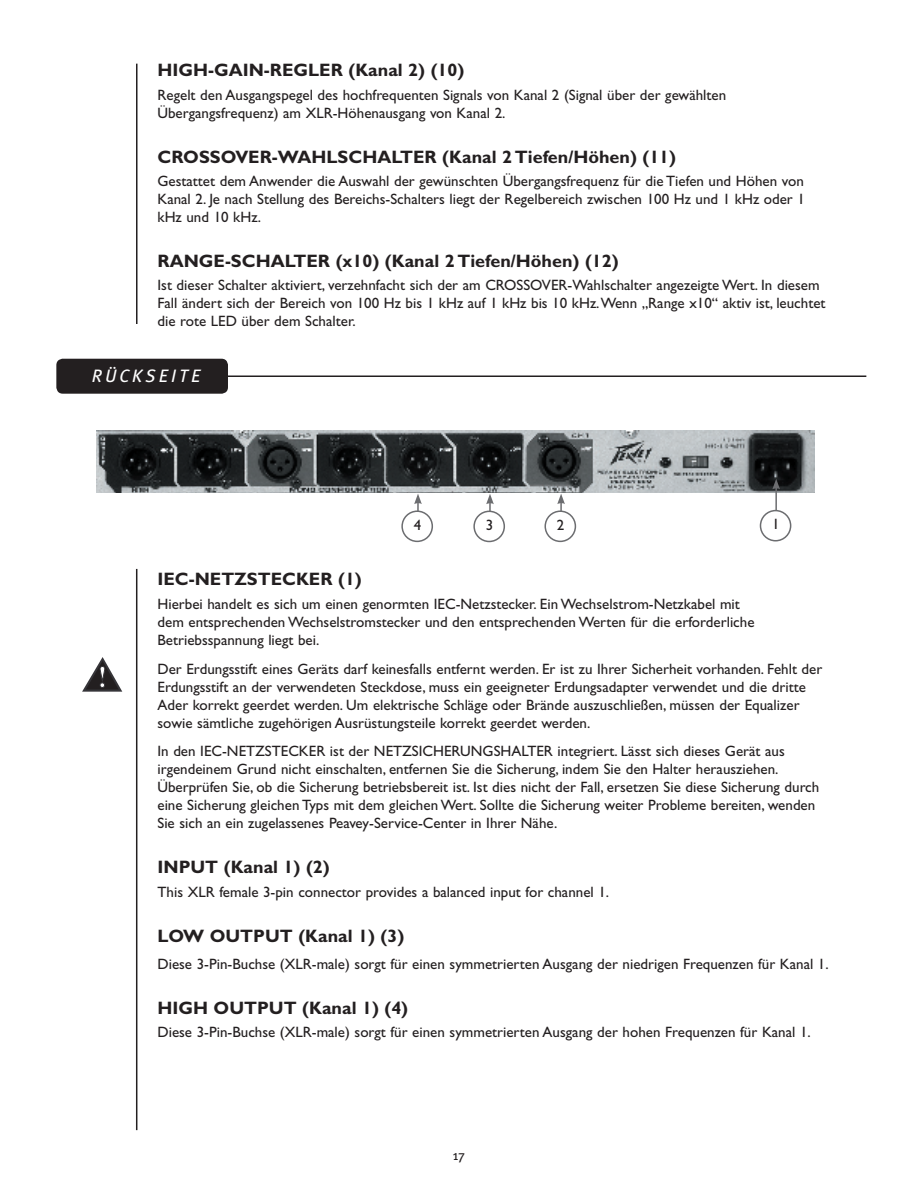
<style>
.page{position:relative;width:918px;height:1188px;background:#fff}
.page>*{position:absolute;margin:0;border:0;box-sizing:border-box;transform-origin:0 0}
.t1{font:700 18px "Gill Sans";color:#231f20}
.t2{font:italic 18px "Meta Plus Book Caps";letter-spacing:.16em;color:#fff}
.t3{font:15px/18px "Gill Sans";color:#231f20}
.t4{font:13.5px "Meta Plus";color:#231f20}
</style>
<div class="page">
<hr style="left:136px;top:569px;width:1px;height:561px;background:#231f20">
<hr style="left:191px;top:376px;width:675px;height:1px;background:#231f20">
<div style="left:56px;top:359px;width:172px;height:35px;background:#231f20"></div>
<svg style="left:82px;top:657px;width:40px;height:35px"></svg>
<img style="left:96px;top:430px;width:718px;height:63px">
<hr style="left:775px;top:487px;width:2px;height:23px;background:#6c6d70">
<svg style="left:772px;top:479px;width:8px;height:10px"></svg>
<div style="left:760px;top:510px;width:31px;height:32px;border:2px solid #6c6d70;border-radius:50%"></div>
<hr style="left:560px;top:502px;width:2px;height:23px;background:#6c6d70">
<svg style="left:557px;top:494px;width:8px;height:10px"></svg>
<div style="left:545px;top:511px;width:30px;height:30px;background:#fff;border-radius:50%"></div>
<div style="left:545px;top:510px;width:31px;height:32px;border:2px solid #6c6d70;border-radius:50%"></div>
<hr style="left:489px;top:502px;width:2px;height:23px;background:#6c6d70">
<svg style="left:486px;top:494px;width:8px;height:10px"></svg>
<div style="left:474px;top:511px;width:30px;height:30px;background:#fff;border-radius:50%"></div>
<div style="left:473px;top:511px;width:32px;height:31px;border:2px solid #6c6d70;border-radius:50%"></div>
<hr style="left:417px;top:502px;width:2px;height:23px;background:#6c6d70">
<svg style="left:414px;top:494px;width:8px;height:10px"></svg>
<div style="left:402px;top:511px;width:30px;height:30px;background:#fff;border-radius:50%"></div>
<div style="left:401px;top:510px;width:32px;height:32px;border:2px solid #6c6d70;border-radius:50%"></div>
<hr style="left:136px;top:64px;width:2px;height:260px;background:#231f20">
<p class="t1" style="left:158px;top:59px;width:308px">HIGH-GAIN-REGLER (Kanal 2) (10)</p>
<p class="t3" style="left:158px;top:86px;width:570px">Regelt den Ausgangspegel des hochfrequenten Signals von Kanal 2 (Signal über der gewählten<br>Übergangsfrequenz) am XLR-Höhenausgang von Kanal 2.</p>
<p class="t1" style="left:158px;top:146px;width:520px">CROSSOVER-WAHLSCHALTER (Kanal 2 Tiefen/Höhen) (11)</p>
<p class="t3" style="left:158px;top:172px;width:649px;text-align:justify">Gestattet dem Anwender die Auswahl der gewünschten Übergangsfrequenz für die Tiefen und Höhen von Kanal 2. Je nach Stellung des Bereichs-Schalters liegt der Regelbereich zwischen 100 Hz und 1 kHz oder 1 kHz und 10 kHz.</p>
<p class="t1" style="left:158px;top:250px;width:463px">RANGE-SCHALTER (x10) (Kanal 2 Tiefen/Höhen) (12)</p>
<p class="t3" style="left:158px;top:276px;width:670px">Ist dieser Schalter aktiviert, verzehnfacht sich der am CROSSOVER-Wahlschalter angezeigte Wert. In diesem<br>Fall ändert sich der Bereich von 100 Hz bis 1 kHz auf 1 kHz bis 10 kHz. Wenn „Range x10“ aktiv ist, leuchtet die rote LED über dem Schalter.</p>
<p class="t2" style="left:92px;top:366px;width:110px">RÜCKSEITE</p>
<p class="t3" style="left:414px;top:516px;width:9px">4</p>
<p class="t3" style="left:486px;top:516px;width:9px">3</p>
<p class="t3" style="left:557px;top:516px;width:9px">2</p>
<p class="t3" style="left:772px;top:515px;width:9px">1</p>
<p class="t1" style="left:158px;top:569px;width:206px">IEC-NETZSTECKER (1)</p>
<p class="t3" style="left:158px;top:595px;width:599px">Hierbei handelt es sich um einen genormten IEC-Netzstecker. Ein Wechselstrom-Netzkabel mit dem entsprechenden Wechselstromstecker und den entsprechenden Werten für die erforderliche<br>Betriebsspannung liegt bei.</p>
<p class="t3" style="left:158px;top:659px;width:666px">Der Erdungsstift eines Geräts darf keinesfalls entfernt werden. Er ist zu Ihrer Sicherheit vorhanden. Fehlt der Erdungsstift an der verwendeten Steckdose, muss ein geeigneter Erdungsadapter verwendet und die dritte Ader korrekt geerdet werden. Um elektrische Schläge oder Brände auszuschließen, müssen der Equalizer sowie sämtliche zugehörigen Ausrüstungsteile korrekt geerdet werden.</p>
<p class="t3" style="left:158px;top:742px;width:663px">In den IEC-NETZSTECKER ist der NETZSICHERUNGSHALTER integriert. Lässt sich dieses Gerät aus irgendeinem Grund nicht einschalten, entfernen Sie die Sicherung, indem Sie den Halter herausziehen.<br>Überprüfen Sie, ob die Sicherung betriebsbereit ist. Ist dies nicht der Fall, ersetzen Sie diese Sicherung durch eine Sicherung gleichen Typs mit dem gleichen Wert. Sollte die Sicherung weiter Probleme bereiten, wenden Sie sich an ein zugelassenes Peavey-Service-Center in Ihrer Nähe.</p>
<p class="t1" style="left:158px;top:857px;width:174px">INPUT (Kanal 1) (2)</p>
<p class="t3" style="left:158px;top:883px;width:453px">This XLR female 3-pin connector provides a balanced input for channel 1.</p>
<p class="t1" style="left:158px;top:925px;width:248px">LOW OUTPUT (Kanal 1) (3)</p>
<p class="t3" style="left:158px;top:955px;width:673px">Diese 3-Pin-Buchse (XLR-male) sorgt für einen symmetrierten Ausgang der niedrigen Frequenzen für Kanal 1.</p>
<p class="t1" style="left:158px;top:997px;width:252px">HIGH OUTPUT (Kanal 1) (4)</p>
<p class="t3" style="left:158px;top:1023px;width:655px">Diese 3-Pin-Buchse (XLR-male) sorgt für einen symmetrierten Ausgang der hohen Frequenzen für Kanal 1.</p>
<p class="t4" style="left:453px;top:1147px;width:14px">17</p>
</div>
